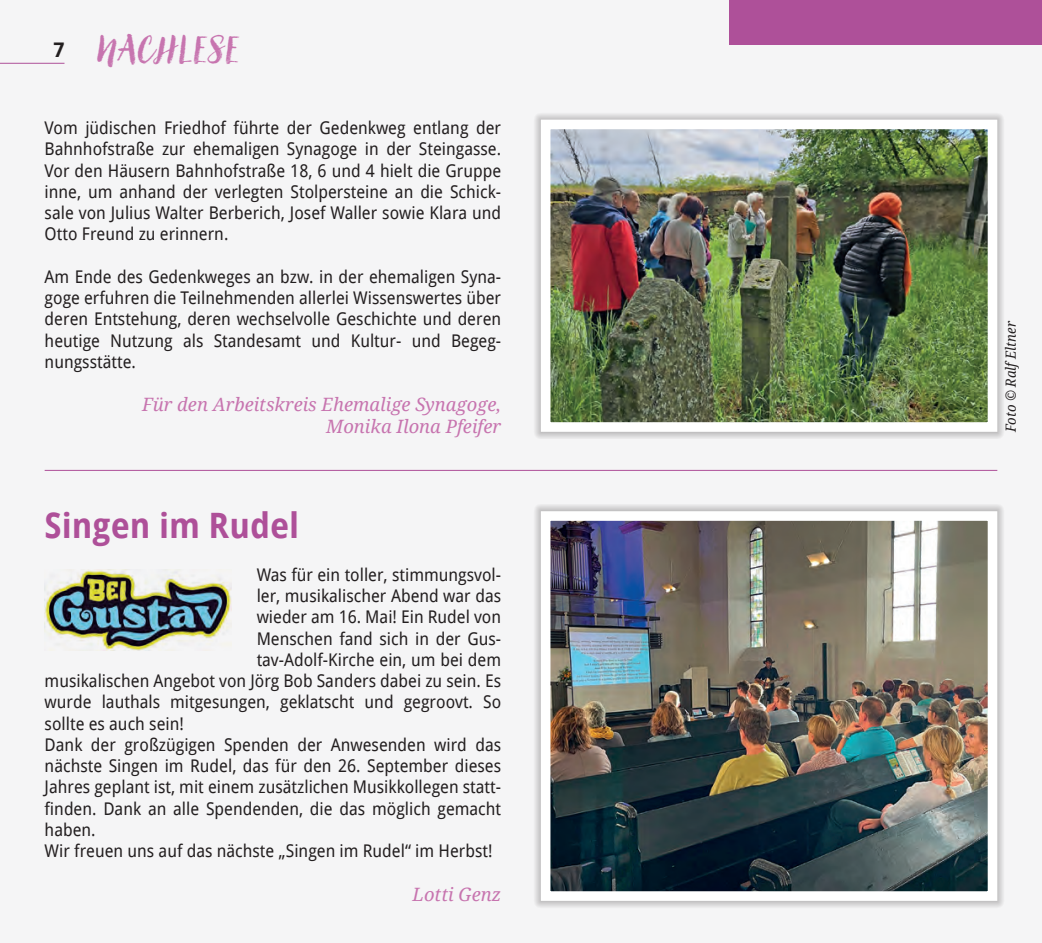
<style>
.page{position:relative;width:1042px;height:943px;background:#f5f5f6}
.page>*{position:absolute;margin:0;border:0;box-sizing:border-box;transform-origin:0 0}
.t1{font:36.75px "Canvas Script";color:#c774af}
.t2{font:700 35px "Droid Sans";color:#ae5099;scale:.94 1}
.t3{font:italic 18.38px/22.1px "Droid Serif";color:#c774af;text-align:right}
.t4{font:17.5px/21.3px "Droid Sans";color:#231f20;text-align:justify;scale:.94 1}
.t5{font:italic 14px "Droid Serif";color:#231f20;scale:.94 1}
.s1{font-family:"Droid Sans";font-weight:700;font-size:20.12px;color:#231f20}
</style>
<div class="page">
<hr style="left:0;top:63px;width:64px;height:1px;background:#ae5099">
<div style="left:729px;top:0;width:313px;height:45px;background:#ae5099"></div>
<div style="left:533px;top:112px;width:471px;height:327px;background:#231f20;opacity:.5"></div>
<img style="left:552px;top:131px;width:434px;height:290px">
<div style="left:541px;top:120px;width:456px;height:312px;border:10px solid #fff"></div>
<div style="left:533px;top:503px;width:471px;height:405px;background:#231f20;opacity:.5"></div>
<img style="left:552px;top:522px;width:434px;height:367px">
<div style="left:541px;top:511px;width:456px;height:389px;border:10px solid #fff"></div>
<hr style="left:45px;top:470px;width:952px;height:1px;background:#ae5099">
<img style="left:45px;top:569px;width:187px;height:82px">
<h1 class="t1" style="left:53px;top:26px;width:189px"><span class="s1">7</span> NACHLESE</h1>
<p class="t4" style="left:45px;top:116px;width:487px">Vom jüdischen Friedhof führte der Gedenkweg entlang der Bahnhofstraße zur ehemaligen Synagoge in der Steingasse.<br>Vor den Häusern Bahnhofstraße 18, 6 und 4 hielt die Gruppe inne, um anhand der verlegten Stolpersteine an die Schick&shy;sale von Julius Walter Berberich, Josef Waller sowie Klara und Otto Freund zu erinnern.</p>
<p class="t4" style="left:45px;top:265px;width:487px">Am Ende des Gedenkweges an bzw. in der ehemaligen Syna&shy;goge erfuhren die Teilnehmenden allerlei Wissenswertes über deren Entstehung, deren wechselvolle Geschichte und deren heutige Nutzung als Standesamt und Kultur- und Begeg&shy;nungsstätte.</p>
<p class="t3" style="left:142px;top:393px;width:360px">Für den Arbeitskreis Ehemalige Synagoge,<br>Monika Ilona Pfeifer</p>
<h2 class="t2" style="left:45px;top:501px;width:272px">Singen im Rudel</h2>
<p class="t4" style="left:257px;top:563px;width:262px">Was für ein toller, stimmungsvol-</p>
<p class="t4" style="left:257px;top:584px;width:262px">ler, musikalischer Abend war das</p>
<p class="t4" style="left:257px;top:606px;width:262px">wieder am 16. Mai! Ein Rudel von</p>
<p class="t4" style="left:257px;top:627px;width:262px">Menschen fand sich in der Gus-</p>
<p class="t4" style="left:257px;top:648px;width:262px">tav-Adolf-Kirche ein, um bei dem</p>
<p class="t4" style="left:45px;top:669px;width:487px">musikalischen Angebot von Jörg Bob Sanders dabei zu sein. Es</p>
<p class="t4" style="left:45px;top:691px;width:487px">wurde lauthals mitgesungen, geklatscht und gegroovt. So</p>
<p class="t4" style="left:45px;top:712px;width:150px">sollte es auch sein!</p>
<p class="t4" style="left:45px;top:733px;width:487px">Dank der großzügigen Spenden der Anwesenden wird das</p>
<p class="t4" style="left:45px;top:754px;width:487px">nächste Singen im Rudel, das für den 26. September dieses</p>
<p class="t4" style="left:45px;top:776px;width:487px">Jahres geplant ist, mit einem zusätzlichen Musikkollegen statt-</p>
<p class="t4" style="left:45px;top:797px;width:487px">finden. Dank an alle Spendenden, die das möglich gemacht</p>
<p class="t4" style="left:45px;top:818px;width:56px">haben.</p>
<p class="t4" style="left:45px;top:839px;width:478px">Wir freuen uns auf das nächste „Singen im Rudel“ im Herbst!</p>
<p class="t3" style="left:413px;top:883px;width:90px">Lotti Genz</p>
<p class="t5" style="left:1001px;top:432px;width:119px;rotate:-90deg">Foto © RalfEltner</p>
</div>
